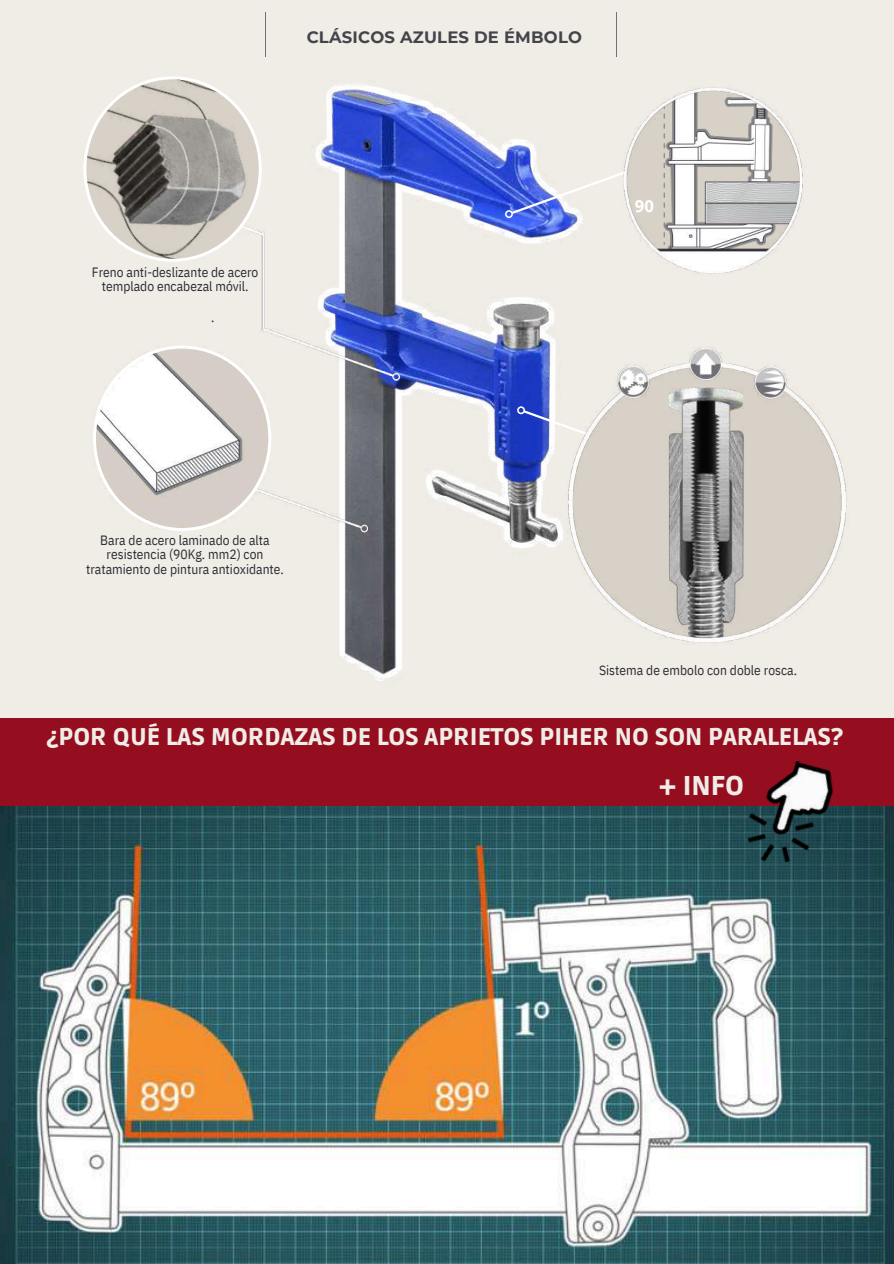
<style>
.page{position:relative;width:894px;height:1264px;background:#fff}
.page>*{position:absolute;margin:0;border:0;box-sizing:border-box;transform-origin:0 0}
.t1{font:900 27px "Ruda";color:#f0ece6}
.t2{font:900 24px "Ruda";color:#f0ece6}
.t3{font:700 16.65px "Open Sans";color:#fff}
.t4{font:700 16.5px "Montserrat";letter-spacing:.01em;color:#43454b}
.t5{font:13.5px/14.7px "IBM Plex Sans Cond";color:#2c2e35;text-align:center}
</style>
<div class="page">
<div style="left:397px;top:680px;width:186px;height:23px;background:#f0ece6"></div>
<img style="left:0;top:0;width:893px;height:680px">
<img style="left:87px;top:190px;width:321px;height:350px">
<svg style="left:505px;top:165px;width:110px;height:53px;background:#b3bbe5"></svg>
<svg style="left:517px;top:406px;width:43px;height:53px"></svg>
<svg style="left:93px;top:345px;width:178px;height:186px"></svg>
<svg style="left:83px;top:76px;width:179px;height:186px;background:#bdb8b2"></svg>
<img style="left:615px;top:80px;width:194px;height:200px">
<img style="left:560px;top:340px;width:292px;height:309px">
<div style="left:0;top:718px;width:893px;height:88px;background:#940e20"></div>
<svg style="left:316px;top:654px;width:81px;height:64px;background:#dedbd7"></svg>
<img style="left:0;top:806px;width:893px;height:457px">
<img style="left:732px;top:761px;width:116px;height:108px">
<p class="t4" style="left:306px;top:27px;width:277px">CLÁSICOS AZULES DE ÉMBOLO</p>
<p class="t5" style="left:92px;top:264px;width:168px">Freno anti-deslizante de acero templado encabezal móvil.</p>
<p class="t5" style="left:211px;top:309px;width:5px">.</p>
<p class="t3" style="left:634px;top:194px;width:21px">90</p>
<p class="t5" style="left:86px;top:532px;width:199px">Bara de acero laminado de alta resistencia (90Kg. mm2) con tratamiento de pintura antioxidante.</p>
<p class="t5" style="left:599px;top:663px;width:199px">Sistema de embolo con doble rosca.</p>
<h2 class="t2" style="left:47px;top:723px;width:797px">¿POR QUÉ LAS MORDAZAS DE LOS APRIETOS PIHER NO SON PARALELAS?</h2>
<h1 class="t1" style="left:659px;top:770px;width:86px">+ INFO</h1>
</div>
